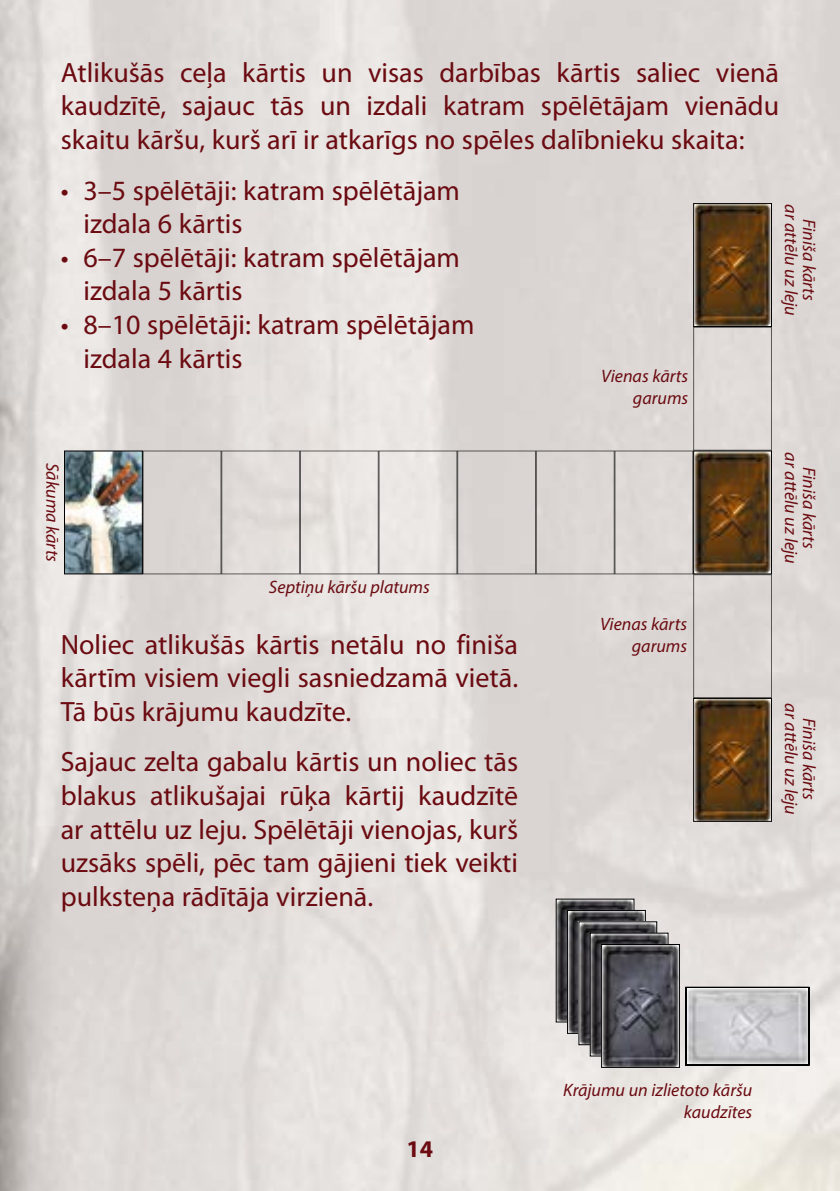
<style>
.page{position:relative;width:840px;height:1191px;background:#fff}
.page>*{position:absolute;margin:0;border:0;box-sizing:border-box;transform-origin:0 0}
.t1{font:28px/33.6px "Myriad Pro";color:#6b0b11;text-align:justify}
.t2{font:700 24px "Myriad Pro";color:#6b0b11}
.t3{font:italic 18px/18px "Myriad Pro";color:#6b0b11;text-align:center}
</style>
<div class="page">
<img style="left:0;top:0;width:839px;height:1191px">
<svg style="left:684px;top:986px;width:125px;height:80px;background:#bebdc0"></svg>
<img style="left:557px;top:900px;width:75px;height:120px">
<img style="left:569px;top:912px;width:74px;height:119px">
<div style="left:567px;top:910px;width:78px;height:123px;border:1px solid #000"></div>
<img style="left:580px;top:923px;width:74px;height:120px">
<img style="left:591px;top:934px;width:75px;height:120px">
<div style="left:589px;top:932px;width:79px;height:124px;border:1px solid #000"></div>
<img style="left:603px;top:946px;width:74px;height:119px">
<div style="left:601px;top:944px;width:78px;height:123px;border:1px solid #000"></div>
<img style="left:66px;top:452px;width:75px;height:120px">
<div style="left:64px;top:450px;width:79px;height:124px;border:1px solid #000"></div>
<img style="left:694px;top:452px;width:75px;height:120px">
<div style="left:692px;top:450px;width:79px;height:124px;border:1px solid #000"></div>
<img style="left:694px;top:205px;width:75px;height:120px">
<div style="left:692px;top:203px;width:79px;height:124px;border:1px solid #000"></div>
<img style="left:694px;top:700px;width:75px;height:119px">
<div style="left:692px;top:698px;width:79px;height:123px;border:1px solid #000"></div>
<p class="t1" style="left:61px;top:56px;width:719px">Atlikušās ceļa kārtis un visas darbības kārtis saliec vienā kaudzītē, sajauc tās un izdali katram spēlētājam vienādu skaitu kāršu, kurš arī ir atkarīgs no spēles dalībnieku skaita:</p>
<p class="t1" style="left:83px;top:174px;width:378px;text-indent:-23px">• 3–5 spēlētāji: katram spēlētājam izdala 6 kārtis</p>
<p class="t1" style="left:83px;top:241px;width:378px;text-indent:-23px">• 6–7 spēlētāji: katram spēlētājam izdala 5 kārtis</p>
<p class="t1" style="left:83px;top:308px;width:392px;text-indent:-23px">• 8–10 spēlētāji: katram spēlētājam izdala 4 kārtis</p>
<p class="t3" style="left:818px;top:204px;width:113px;rotate:90deg">Finiša kārts<br>ar attēlu uz leju</p>
<p class="t3" style="left:600px;top:365px;width:89px;line-height:21.6px;text-align:right">Vienas kārts garums</p>
<p class="t3" style="left:62px;top:463px;width:101px;rotate:90deg">Sākuma kārts</p>
<p class="t3" style="left:269px;top:577px;width:162px">Septiņu kāršu platums</p>
<p class="t1" style="left:61px;top:628px;width:458px">Noliec atlikušās kārtis netālu no finiša kārtīm visiem viegli sasniedzamā vietā.<br>Tā būs krājumu kaudzīte.</p>
<p class="t1" style="left:61px;top:745px;width:458px">Sajauc zelta gabalu kārtis un noliec tās blakus atlikušajai rūķa kārtij kaudzītē ar attēlu uz leju. Spēlētāji vienojas, kurš uzsāks spēli, pēc tam gājieni tiek veikti pulksteņa rādītāja virzienā.</p>
<p class="t3" style="left:599px;top:613px;width:89px;line-height:21.6px;text-align:right">Vienas kārts garums</p>
<p class="t3" style="left:818px;top:452px;width:113px;rotate:90deg">Finiša kārts<br>ar attēlu uz leju</p>
<p class="t3" style="left:818px;top:703px;width:113px;rotate:90deg">Finiša kārts<br>ar attēlu uz leju</p>
<p class="t2" style="left:406px;top:1135px;width:28px">14</p>
<p class="t3" style="left:563px;top:1078px;width:190px;line-height:21.6px;text-align:right">Krājumu un izlietoto kāršu kaudzītes</p>
</div>
